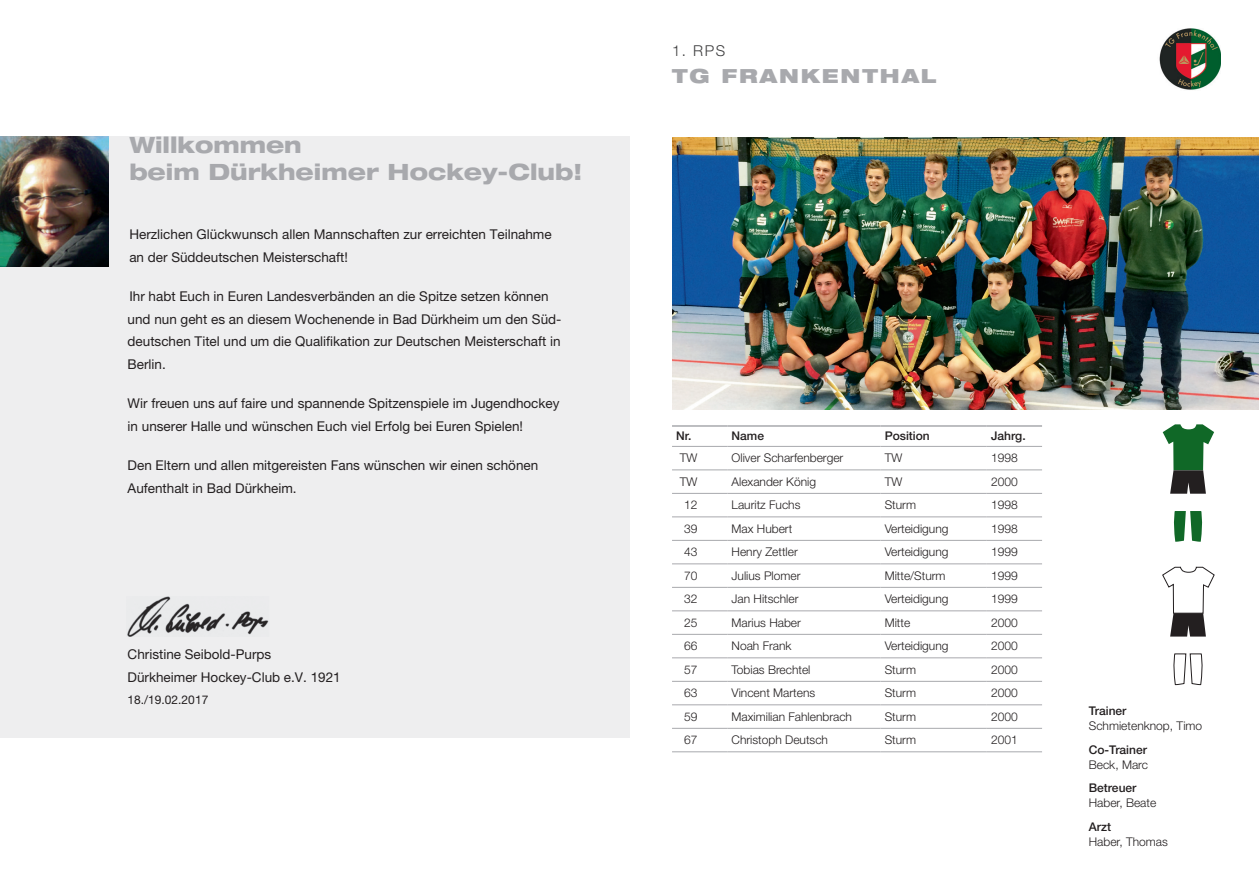
<style>
.page{position:relative;width:1259px;height:893px;background:#fff}
.page>*{position:absolute;margin:0;border:0;box-sizing:border-box;transform-origin:0 0}
.t1{font:800 expanded 22.5px/27px "Helvetica Neue LT Pro";color:#a8a9ad}
.t2{font:900 expanded 19.5px "Helvetica Neue LT Pro";letter-spacing:.1em;color:#a8a9ad}
.t3{font:300 15px "Helvetica Neue LT Pro";color:#3e3e3f}
.t4{font:13.5px/22.5px "Helvetica Neue LT Pro";color:#231f20}
.t5{font:300 12px "Helvetica Neue LT Pro";color:#231f20}
.t6{font:500 12px "Helvetica Neue LT Pro";color:#231f20}
.t7{font:12px "Helvetica Neue LT Pro";color:#231f20}
</style>
<div class="page">
<div style="left:0;top:136px;width:629px;height:601px;background:#eeeeef"></div>
<img style="left:0;top:136px;width:108px;height:131px">
<img style="left:127px;top:597px;width:142px;height:40px">
<hr style="left:672px;top:425px;width:55px;height:2px;background:#a8a9ad">
<hr style="left:727px;top:425px;width:153px;height:2px;background:#a8a9ad">
<hr style="left:880px;top:425px;width:106px;height:2px;background:#a8a9ad">
<hr style="left:986px;top:425px;width:56px;height:2px;background:#a8a9ad">
<hr style="left:672px;top:446px;width:55px;height:1px;background:#a8a9ad">
<hr style="left:727px;top:446px;width:153px;height:1px;background:#a8a9ad">
<hr style="left:880px;top:446px;width:106px;height:1px;background:#a8a9ad">
<hr style="left:986px;top:446px;width:56px;height:1px;background:#a8a9ad">
<hr style="left:672px;top:469px;width:55px;height:1px;background:#a8a9ad">
<hr style="left:727px;top:469px;width:153px;height:1px;background:#a8a9ad">
<hr style="left:880px;top:469px;width:106px;height:1px;background:#a8a9ad">
<hr style="left:986px;top:469px;width:56px;height:1px;background:#a8a9ad">
<hr style="left:672px;top:493px;width:55px;height:1px;background:#a8a9ad">
<hr style="left:727px;top:493px;width:153px;height:1px;background:#a8a9ad">
<hr style="left:880px;top:493px;width:106px;height:1px;background:#a8a9ad">
<hr style="left:986px;top:493px;width:56px;height:1px;background:#a8a9ad">
<hr style="left:672px;top:516px;width:55px;height:1px;background:#a8a9ad">
<hr style="left:727px;top:516px;width:153px;height:1px;background:#a8a9ad">
<hr style="left:880px;top:516px;width:106px;height:1px;background:#a8a9ad">
<hr style="left:986px;top:516px;width:56px;height:1px;background:#a8a9ad">
<hr style="left:672px;top:540px;width:55px;height:1px;background:#a8a9ad">
<hr style="left:727px;top:540px;width:153px;height:1px;background:#a8a9ad">
<hr style="left:880px;top:540px;width:106px;height:1px;background:#a8a9ad">
<hr style="left:986px;top:540px;width:56px;height:1px;background:#a8a9ad">
<hr style="left:672px;top:563px;width:55px;height:1px;background:#a8a9ad">
<hr style="left:727px;top:563px;width:153px;height:1px;background:#a8a9ad">
<hr style="left:880px;top:563px;width:106px;height:1px;background:#a8a9ad">
<hr style="left:986px;top:563px;width:56px;height:1px;background:#a8a9ad">
<hr style="left:672px;top:587px;width:55px;height:1px;background:#a8a9ad">
<hr style="left:727px;top:587px;width:153px;height:1px;background:#a8a9ad">
<hr style="left:880px;top:587px;width:106px;height:1px;background:#a8a9ad">
<hr style="left:986px;top:587px;width:56px;height:1px;background:#a8a9ad">
<hr style="left:672px;top:610px;width:55px;height:1px;background:#a8a9ad">
<hr style="left:727px;top:610px;width:153px;height:1px;background:#a8a9ad">
<hr style="left:880px;top:610px;width:106px;height:1px;background:#a8a9ad">
<hr style="left:986px;top:610px;width:56px;height:1px;background:#a8a9ad">
<hr style="left:672px;top:634px;width:55px;height:1px;background:#a8a9ad">
<hr style="left:727px;top:634px;width:153px;height:1px;background:#a8a9ad">
<hr style="left:880px;top:634px;width:106px;height:1px;background:#a8a9ad">
<hr style="left:986px;top:634px;width:56px;height:1px;background:#a8a9ad">
<hr style="left:672px;top:657px;width:55px;height:1px;background:#a8a9ad">
<hr style="left:727px;top:657px;width:153px;height:1px;background:#a8a9ad">
<hr style="left:880px;top:657px;width:106px;height:1px;background:#a8a9ad">
<hr style="left:986px;top:657px;width:56px;height:1px;background:#a8a9ad">
<hr style="left:672px;top:681px;width:55px;height:1px;background:#a8a9ad">
<hr style="left:727px;top:681px;width:153px;height:1px;background:#a8a9ad">
<hr style="left:880px;top:681px;width:106px;height:1px;background:#a8a9ad">
<hr style="left:986px;top:681px;width:56px;height:1px;background:#a8a9ad">
<hr style="left:672px;top:704px;width:55px;height:1px;background:#a8a9ad">
<hr style="left:727px;top:704px;width:153px;height:1px;background:#a8a9ad">
<hr style="left:880px;top:704px;width:106px;height:1px;background:#a8a9ad">
<hr style="left:986px;top:704px;width:56px;height:1px;background:#a8a9ad">
<hr style="left:672px;top:728px;width:55px;height:1px;background:#a8a9ad">
<hr style="left:727px;top:728px;width:153px;height:1px;background:#a8a9ad">
<hr style="left:880px;top:728px;width:106px;height:1px;background:#a8a9ad">
<hr style="left:986px;top:728px;width:56px;height:1px;background:#a8a9ad">
<hr style="left:672px;top:751px;width:55px;height:1px;background:#a8a9ad">
<hr style="left:727px;top:751px;width:153px;height:1px;background:#a8a9ad">
<hr style="left:880px;top:751px;width:106px;height:1px;background:#a8a9ad">
<hr style="left:986px;top:751px;width:56px;height:1px;background:#a8a9ad">
<svg style="left:1162px;top:424px;width:52px;height:70px"></svg>
<svg style="left:1173px;top:511px;width:30px;height:31px"></svg>
<svg style="left:1162px;top:567px;width:53px;height:70px"></svg>
<svg style="left:1173px;top:653px;width:30px;height:33px"></svg>
<img style="left:1159px;top:28px;width:61px;height:62px">
<img style="left:672px;top:137px;width:587px;height:272px">
<h1 class="t1" style="left:129px;top:130px;width:454px">Willkommen<br>beim Dürkheimer Hockey-Club!</h1>
<p class="t4" style="left:129px;top:223px;width:424px">Herzlichen Glückwunsch allen Mannschaften zur erreichten Teilnahme an der Süddeutschen Meisterschaft!</p>
<p class="t4" style="left:128px;top:285px;width:435px">Ihr habt Euch in Euren Landesverbänden an die Spitze setzen können und nun geht es an diesem Wochenende in Bad Dürkheim um den Süd&shy;deutschen Titel und um die Qualifikation zur Deutschen Meisterschaft in Berlin.</p>
<p class="t4" style="left:128px;top:392px;width:433px">Wir freuen uns auf faire und spannende Spitzenspiele im Jugendhockey in unserer Halle und wünschen Euch viel Erfolg bei Euren Spielen!</p>
<p class="t4" style="left:128px;top:454px;width:412px">Den Eltern und allen mitgereisten Fans wünschen wir einen schönen<br>Aufenthalt in Bad Dürkheim.</p>
<p class="t4" style="left:128px;top:643px;width:215px">Christine Seibold-Purps<br>Dürkheimer Hockey-Club e.V. 1921</p>
<p class="t7" style="left:128px;top:693px;width:82px">18./19.02.2017</p>
<p class="t3" style="left:672px;top:42px;width:55px">1. RPS</p>
<h2 class="t2" style="left:672px;top:64px;width:266px">TG FRANKENTHAL</h2>
<p class="t6" style="left:676px;top:429px;width:17px">Nr.</p>
<p class="t6" style="left:731px;top:429px;width:34px">Name</p>
<p class="t6" style="left:884px;top:429px;width:47px">Position</p>
<p class="t6" style="left:991px;top:429px;width:36px">Jahrg.</p>
<p class="t5" style="left:680px;top:451px;width:19px">TW</p>
<p class="t5" style="left:731px;top:451px;width:113px">Oliver Scharfenberger</p>
<p class="t5" style="left:884px;top:451px;width:19px">TW</p>
<p class="t5" style="left:991px;top:451px;width:28px">1998</p>
<p class="t5" style="left:680px;top:474px;width:19px">TW</p>
<p class="t5" style="left:731px;top:474px;width:86px">Alexander König</p>
<p class="t5" style="left:884px;top:474px;width:19px">TW</p>
<p class="t5" style="left:991px;top:474px;width:28px">2000</p>
<p class="t5" style="left:684px;top:498px;width:15px">12</p>
<p class="t5" style="left:731px;top:498px;width:70px">Lauritz Fuchs</p>
<p class="t5" style="left:884px;top:498px;width:33px">Sturm</p>
<p class="t5" style="left:991px;top:498px;width:28px">1998</p>
<p class="t5" style="left:684px;top:521px;width:15px">39</p>
<p class="t5" style="left:731px;top:521px;width:62px">Max Hubert</p>
<p class="t5" style="left:884px;top:521px;width:65px">Verteidigung</p>
<p class="t5" style="left:991px;top:521px;width:28px">1998</p>
<p class="t5" style="left:684px;top:545px;width:15px">43</p>
<p class="t5" style="left:731px;top:545px;width:68px">Henry Zettler</p>
<p class="t5" style="left:884px;top:545px;width:65px">Verteidigung</p>
<p class="t5" style="left:991px;top:545px;width:28px">1999</p>
<p class="t5" style="left:684px;top:568px;width:15px">70</p>
<p class="t5" style="left:731px;top:568px;width:70px">Julius Plomer</p>
<p class="t5" style="left:884px;top:568px;width:62px">Mitte/Sturm</p>
<p class="t5" style="left:991px;top:568px;width:28px">1999</p>
<p class="t5" style="left:684px;top:592px;width:15px">32</p>
<p class="t5" style="left:731px;top:592px;width:68px">Jan Hitschler</p>
<p class="t5" style="left:884px;top:592px;width:65px">Verteidigung</p>
<p class="t5" style="left:991px;top:592px;width:28px">1999</p>
<p class="t5" style="left:684px;top:615px;width:15px">25</p>
<p class="t5" style="left:731px;top:615px;width:71px">Marius Haber</p>
<p class="t5" style="left:884px;top:615px;width:27px">Mitte</p>
<p class="t5" style="left:991px;top:615px;width:28px">2000</p>
<p class="t5" style="left:684px;top:639px;width:15px">66</p>
<p class="t5" style="left:731px;top:639px;width:62px">Noah Frank</p>
<p class="t5" style="left:884px;top:639px;width:65px">Verteidigung</p>
<p class="t5" style="left:991px;top:639px;width:28px">2000</p>
<p class="t5" style="left:684px;top:662px;width:15px">57</p>
<p class="t5" style="left:731px;top:662px;width:80px">Tobias Brechtel</p>
<p class="t5" style="left:884px;top:662px;width:33px">Sturm</p>
<p class="t5" style="left:991px;top:662px;width:28px">2000</p>
<p class="t5" style="left:684px;top:686px;width:15px">63</p>
<p class="t5" style="left:731px;top:686px;width:85px">Vincent Martens</p>
<p class="t5" style="left:884px;top:686px;width:33px">Sturm</p>
<p class="t5" style="left:991px;top:686px;width:28px">2000</p>
<p class="t5" style="left:684px;top:709px;width:15px">59</p>
<p class="t5" style="left:731px;top:709px;width:122px">Maximilian Fahlenbrach</p>
<p class="t5" style="left:884px;top:709px;width:33px">Sturm</p>
<p class="t5" style="left:991px;top:709px;width:28px">2000</p>
<p class="t5" style="left:684px;top:733px;width:15px">67</p>
<p class="t5" style="left:731px;top:733px;width:98px">Christoph Deutsch</p>
<p class="t5" style="left:884px;top:733px;width:33px">Sturm</p>
<p class="t5" style="left:991px;top:733px;width:28px">2001</p>
<p class="t6" style="left:1089px;top:704px;width:39px">Trainer</p>
<p class="t5" style="left:1089px;top:719px;width:115px">Schmietenknop, Timo</p>
<p class="t6" style="left:1089px;top:742px;width:60px">Co-Trainer</p>
<p class="t5" style="left:1089px;top:757px;width:61px">Beck, Marc</p>
<p class="t6" style="left:1089px;top:781px;width:49px">Betreuer</p>
<p class="t5" style="left:1089px;top:796px;width:69px">Haber, Beate</p>
<p class="t6" style="left:1089px;top:819px;width:24px">Arzt</p>
<p class="t5" style="left:1089px;top:834px;width:80px">Haber, Thomas</p>
</div>
